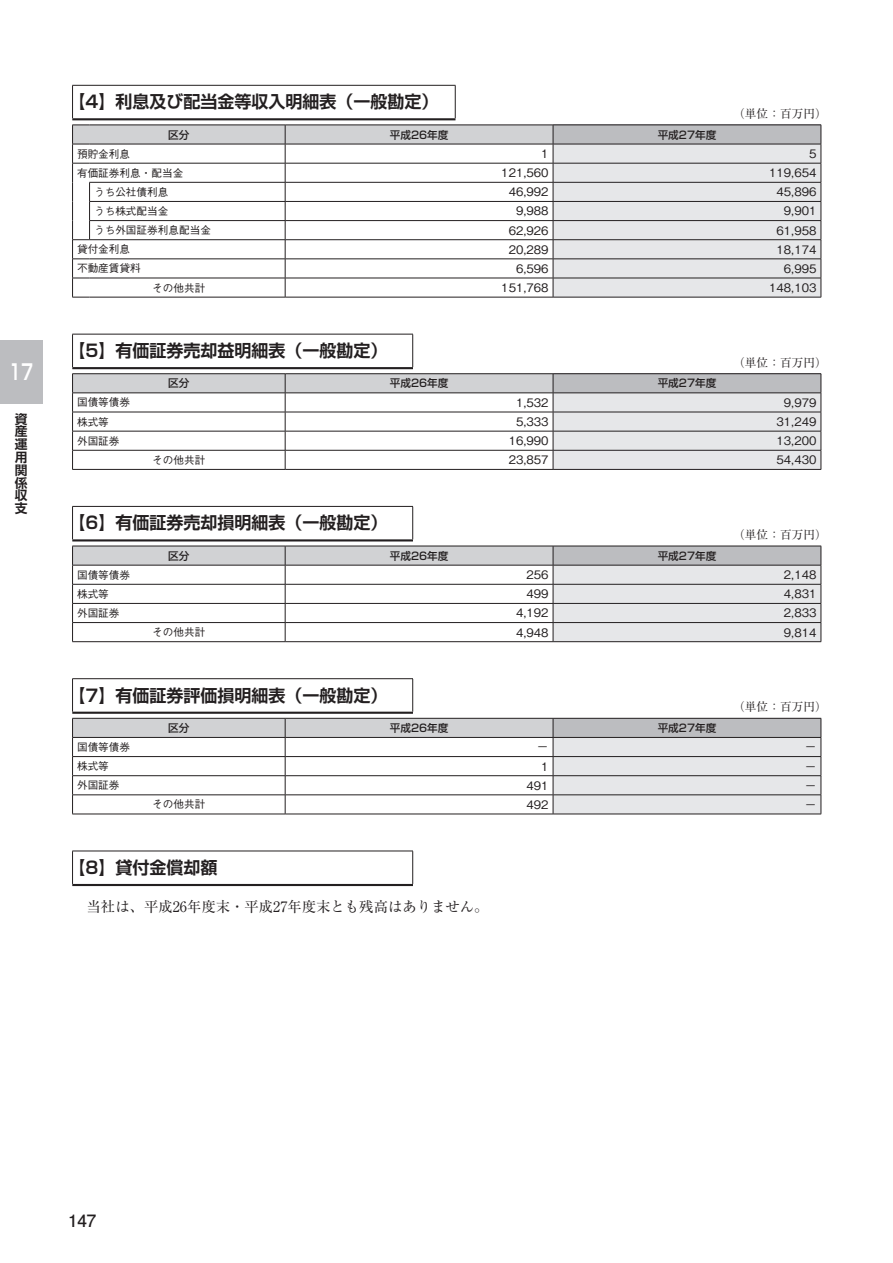
<style>
.page{position:relative;width:893px;height:1263px;background:#fff}
.page>*{position:absolute;margin:0;border:0;box-sizing:border-box;transform-origin:0 0}
.t1{font:700 21.3px "Shin Go Pr 5 De";color:#fff;scale:.75 1}
.t2{font:700 16.95px "Shin Go Pr 5 De";color:#231f20}
.t3{font:700 16.95px "Futo Go B101 Pr 5";color:#231f20}
.t4{font:14.4px "Ryumin Pr 5";color:#231f20}
.t5{font:700 12.75px/12.8px "Shin Go Pr 5 De";color:#231f20;text-align:justify}
.t6{font:500 11.7px "Gothic BBB Pr 5";color:#231f20}
.t7{font:11.7px "Ryumin Pr 5";color:#231f20}
.t8{font:500 10.65px "Gothic BBB Pr 5";color:#231f20}
.t9{font:500 10.65px "Shin Go Pr 5";color:#231f20}
</style>
<div class="page">
<hr style="left:72px;top:85px;width:383px;height:1px;background:#231f20">
<hr style="left:72px;top:86px;width:1px;height:32px;background:#231f20">
<hr style="left:455px;top:86px;width:1px;height:32px;background:#231f20">
<hr style="left:72px;top:118px;width:383px;height:2px;background:#231f20">
<svg style="left:72px;top:125px;width:750px;height:173px"></svg>
<hr style="left:90px;top:297px;width:195px;height:1px;background:#231f20">
<hr style="left:72px;top:334px;width:341px;height:1px;background:#231f20">
<hr style="left:72px;top:334px;width:1px;height:33px;background:#231f20">
<hr style="left:412px;top:334px;width:1px;height:33px;background:#231f20">
<hr style="left:72px;top:367px;width:341px;height:2px;background:#231f20">
<hr style="left:285px;top:469px;width:268px;height:1px;background:#231f20">
<hr style="left:553px;top:469px;width:268px;height:1px;background:#231f20">
<hr style="left:72px;top:373px;width:213px;height:1px;background:#231f20">
<hr style="left:285px;top:373px;width:268px;height:1px;background:#231f20">
<hr style="left:553px;top:373px;width:268px;height:1px;background:#231f20">
<svg style="left:72px;top:374px;width:750px;height:95px"></svg>
<hr style="left:72px;top:469px;width:213px;height:1px;background:#231f20">
<hr style="left:72px;top:506px;width:341px;height:1px;background:#231f20">
<hr style="left:72px;top:507px;width:1px;height:32px;background:#231f20">
<hr style="left:412px;top:507px;width:1px;height:32px;background:#231f20">
<hr style="left:72px;top:539px;width:341px;height:2px;background:#231f20">
<svg style="left:72px;top:546px;width:750px;height:96px"></svg>
<hr style="left:72px;top:641px;width:213px;height:1px;background:#231f20">
<hr style="left:72px;top:678px;width:341px;height:1px;background:#231f20">
<hr style="left:72px;top:679px;width:1px;height:33px;background:#231f20">
<hr style="left:412px;top:679px;width:1px;height:33px;background:#231f20">
<hr style="left:72px;top:712px;width:341px;height:2px;background:#231f20">
<hr style="left:285px;top:814px;width:268px;height:1px;background:#231f20">
<hr style="left:553px;top:814px;width:268px;height:1px;background:#231f20">
<svg style="left:72px;top:718px;width:750px;height:96px"></svg>
<hr style="left:72px;top:814px;width:213px;height:1px;background:#231f20">
<hr style="left:72px;top:851px;width:341px;height:1px;background:#231f20">
<hr style="left:72px;top:851px;width:1px;height:33px;background:#231f20">
<hr style="left:412px;top:851px;width:1px;height:33px;background:#231f20">
<hr style="left:72px;top:884px;width:341px;height:2px;background:#231f20">
<div style="left:0;top:340px;width:43px;height:64px;background:#bcbdc0"></div>
<h1 class="t1" style="left:9px;top:355px;width:34px">17</h1>
<p class="t5" style="left:15px;top:411px;width:14px">資産運用関係収支</p>
<h2 class="t2" style="left:69px;top:88px;width:372px">【4】利息及び配当金等収入明細表（一般勘定）</h2>
<p class="t9" style="left:168px;top:126px;width:23px">区分</p>
<p class="t9" style="left:390px;top:126px;width:60px">平成26年度</p>
<p class="t9" style="left:658px;top:126px;width:60px">平成27年度</p>
<p class="t7" style="left:733px;top:104px;width:95px">（単位：百万円）</p>
<p class="t8" style="left:77px;top:145px;width:55px">預貯金利息</p>
<p class="t6" style="left:541px;top:144px;width:9px">1</p>
<p class="t6" style="left:809px;top:144px;width:9px">5</p>
<p class="t8" style="left:77px;top:164px;width:108px">有価証券利息・配当金</p>
<p class="t6" style="left:501px;top:163px;width:49px">121,560</p>
<p class="t6" style="left:769px;top:163px;width:49px">119,654</p>
<p class="t8" style="left:94px;top:183px;width:76px">うち公社債利息</p>
<p class="t6" style="left:509px;top:183px;width:41px">46,992</p>
<p class="t6" style="left:777px;top:183px;width:41px">45,896</p>
<p class="t8" style="left:94px;top:202px;width:76px">うち株式配当金</p>
<p class="t6" style="left:516px;top:202px;width:34px">9,988</p>
<p class="t6" style="left:784px;top:202px;width:34px">9,901</p>
<p class="t8" style="left:94px;top:222px;width:118px">うち外国証券利息配当金</p>
<p class="t6" style="left:509px;top:221px;width:41px">62,926</p>
<p class="t6" style="left:777px;top:221px;width:41px">61,958</p>
<p class="t8" style="left:77px;top:241px;width:55px">貸付金利息</p>
<p class="t6" style="left:509px;top:240px;width:41px">20,289</p>
<p class="t6" style="left:777px;top:240px;width:41px">18,174</p>
<p class="t8" style="left:77px;top:260px;width:65px">不動産賃貸料</p>
<p class="t6" style="left:516px;top:259px;width:34px">6,596</p>
<p class="t6" style="left:784px;top:259px;width:34px">6,995</p>
<p class="t8" style="left:152px;top:279px;width:55px">その他共計</p>
<p class="t6" style="left:501px;top:278px;width:49px">151,768</p>
<p class="t6" style="left:769px;top:278px;width:49px">148,103</p>
<h2 class="t2" style="left:69px;top:337px;width:321px">【5】有価証券売却益明細表（一般勘定）</h2>
<p class="t9" style="left:168px;top:375px;width:23px">区分</p>
<p class="t9" style="left:390px;top:375px;width:60px">平成26年度</p>
<p class="t9" style="left:658px;top:375px;width:60px">平成27年度</p>
<p class="t7" style="left:733px;top:353px;width:95px">（単位：百万円）</p>
<p class="t8" style="left:77px;top:394px;width:55px">国債等債券</p>
<p class="t6" style="left:516px;top:393px;width:34px">1,532</p>
<p class="t6" style="left:784px;top:393px;width:34px">9,979</p>
<p class="t8" style="left:77px;top:413px;width:33px">株式等</p>
<p class="t6" style="left:516px;top:412px;width:34px">5,333</p>
<p class="t6" style="left:777px;top:412px;width:41px">31,249</p>
<p class="t8" style="left:77px;top:432px;width:44px">外国証券</p>
<p class="t6" style="left:509px;top:431px;width:41px">16,990</p>
<p class="t6" style="left:777px;top:431px;width:41px">13,200</p>
<p class="t8" style="left:152px;top:451px;width:55px">その他共計</p>
<p class="t6" style="left:509px;top:450px;width:41px">23,857</p>
<p class="t6" style="left:777px;top:450px;width:41px">54,430</p>
<h2 class="t2" style="left:69px;top:509px;width:321px">【6】有価証券売却損明細表（一般勘定）</h2>
<p class="t9" style="left:168px;top:547px;width:23px">区分</p>
<p class="t9" style="left:390px;top:547px;width:60px">平成26年度</p>
<p class="t9" style="left:658px;top:547px;width:60px">平成27年度</p>
<p class="t7" style="left:733px;top:525px;width:95px">（単位：百万円）</p>
<p class="t8" style="left:77px;top:566px;width:55px">国債等債券</p>
<p class="t6" style="left:526px;top:565px;width:24px">256</p>
<p class="t6" style="left:784px;top:565px;width:34px">2,148</p>
<p class="t8" style="left:77px;top:585px;width:33px">株式等</p>
<p class="t6" style="left:526px;top:584px;width:24px">499</p>
<p class="t6" style="left:784px;top:584px;width:34px">4,831</p>
<p class="t8" style="left:77px;top:604px;width:44px">外国証券</p>
<p class="t6" style="left:516px;top:604px;width:34px">4,192</p>
<p class="t6" style="left:784px;top:604px;width:34px">2,833</p>
<p class="t8" style="left:152px;top:624px;width:55px">その他共計</p>
<p class="t6" style="left:516px;top:623px;width:34px">4,948</p>
<p class="t6" style="left:784px;top:623px;width:34px">9,814</p>
<h2 class="t2" style="left:69px;top:681px;width:321px">【7】有価証券評価損明細表（一般勘定）</h2>
<p class="t9" style="left:168px;top:719px;width:23px">区分</p>
<p class="t9" style="left:390px;top:719px;width:60px">平成26年度</p>
<p class="t9" style="left:658px;top:719px;width:60px">平成27年度</p>
<p class="t7" style="left:733px;top:698px;width:95px">（単位：百万円）</p>
<p class="t8" style="left:77px;top:738px;width:55px">国債等債券</p>
<p class="t6" style="left:537px;top:738px;width:13px">－</p>
<p class="t6" style="left:805px;top:738px;width:13px">－</p>
<p class="t8" style="left:77px;top:758px;width:33px">株式等</p>
<p class="t6" style="left:541px;top:757px;width:9px">1</p>
<p class="t6" style="left:805px;top:757px;width:13px">－</p>
<p class="t8" style="left:77px;top:777px;width:44px">外国証券</p>
<p class="t6" style="left:526px;top:776px;width:24px">491</p>
<p class="t6" style="left:805px;top:776px;width:13px">－</p>
<p class="t8" style="left:152px;top:796px;width:55px">その他共計</p>
<p class="t6" style="left:526px;top:795px;width:24px">492</p>
<p class="t6" style="left:805px;top:795px;width:13px">－</p>
<h2 class="t2" style="left:69px;top:854px;width:150px">【8】貸付金償却額</h2>
<p class="t4" style="left:72px;top:896px;width:418px">　当社は、平成26年度末・平成27年度末とも残高はありません。</p>
<h2 class="t3" style="left:68px;top:1207px;width:30px">147</h2>
</div>
